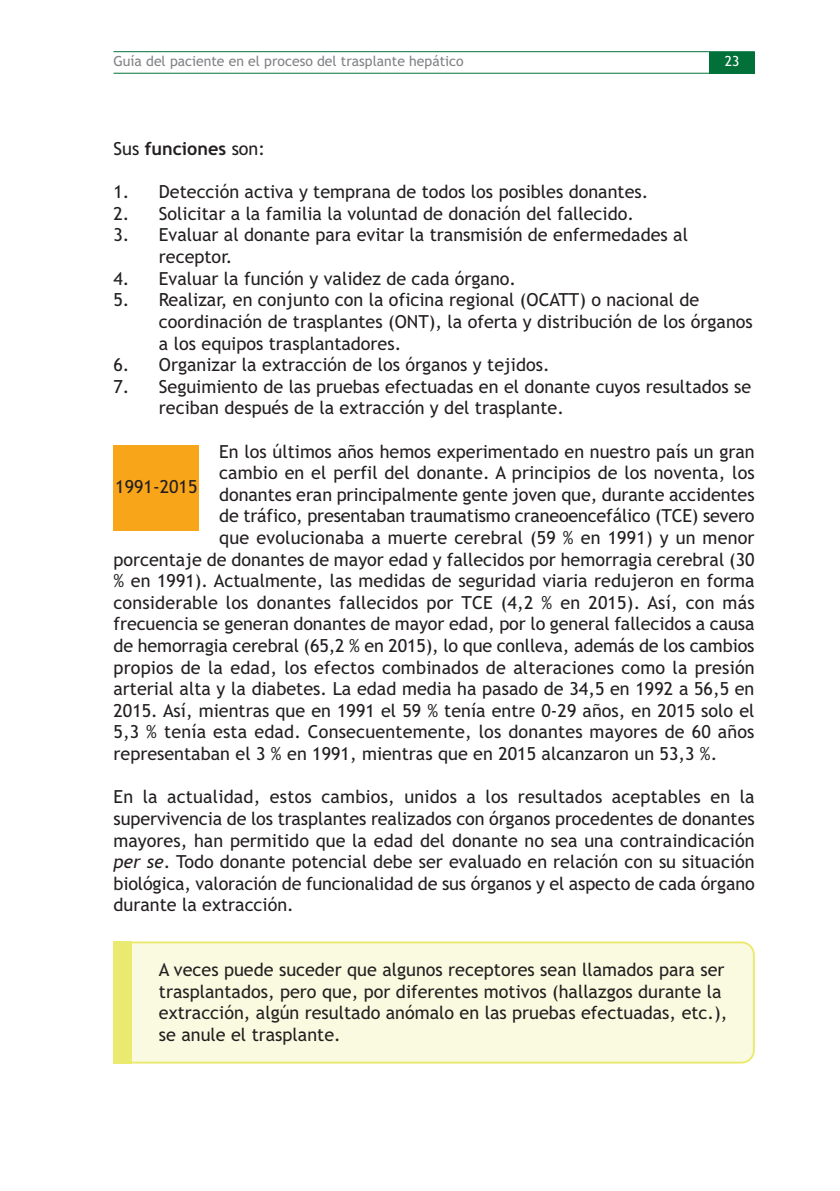
<style>
.page{position:relative;width:840px;height:1191px;background:#fff}
.page>*{position:absolute;margin:0;border:0;box-sizing:border-box;transform-origin:0 0}
.t1{font:18px/21.6px "Trebuchet MS";color:#231f20}
.t2{font:700 18px "Trebuchet MS";color:#231f20}
.t3{font:14px "Trebuchet MS";color:#808285}
.t4{font:14px "Trebuchet MS";color:#fff}
.s1{font-weight:400}
.s2{font-style:italic}
</style>
<div class="page">
<div style="left:132px;top:941px;width:622px;height:122px;background:#f9fae0"></div>
<div style="left:113px;top:941px;width:19px;height:122px;background:#ebea70"></div>
<hr style="left:113px;top:73px;width:641px;height:1px;background:#027139">
<hr style="left:113px;top:51px;width:641px;height:1px;background:#027139">
<div style="left:708px;top:52px;width:46px;height:21px;background:#027139"></div>
<div style="left:113px;top:445px;width:86px;height:86px;background:#f9a51a"></div>
<p class="t3" style="left:113px;top:56px;width:351px">Guía del paciente en el proceso del trasplante hepático</p>
<p class="t4" style="left:724px;top:56px;width:16px">23</p>
<p class="t2" style="left:113px;top:142px;width:153px"><span class="s1">Sus</span> funciones <span class="s1">son:</span></p>
<p class="t1" style="left:113px;top:183px;width:536px">1. Detección activa y temprana de todos los posibles donantes.</p>
<p class="t1" style="left:113px;top:204px;width:521px">2. Solicitar a la familia la voluntad de donación del fallecido.</p>
<p class="t1" style="left:159px;top:226px;width:530px;text-indent:-45px">3. Evaluar al donante para evitar la transmisión de enfermedades al receptor.</p>
<p class="t1" style="left:113px;top:269px;width:404px">4. Evaluar la función y validez de cada órgano.</p>
<p class="t1" style="left:159px;top:291px;width:595px;text-indent:-45px">5. Realizar, en conjunto con la oficina regional (OCATT) o nacional de coordinación de trasplantes (ONT), la oferta y distribución de los órganos a los equipos trasplantadores.</p>
<p class="t1" style="left:113px;top:355px;width:437px">6. Organizar la extracción de los órganos y tejidos.</p>
<p class="t1" style="left:159px;top:377px;width:593px;text-indent:-45px">7. Seguimiento de las pruebas efectuadas en el donante cuyos resultados se reciban después de la extracción y del trasplante.</p>
<p class="t1" style="left:219px;top:442px;width:536px">En los últimos años hemos experimentado en nuestro país un gran</p>
<p class="t1" style="left:219px;top:463px;width:536px">cambio en el perfil del donante. A principios de los noventa, los</p>
<p class="t1" style="left:219px;top:485px;width:536px">donantes eran principalmente gente joven que, durante accidentes</p>
<p class="t1" style="left:219px;top:507px;width:536px">de tráfico, presentaban traumatismo craneoencefálico (TCE) severo</p>
<p class="t1" style="left:219px;top:528px;width:536px">que evolucionaba a muerte cerebral (59 % en 1991) y un menor</p>
<p class="t1" style="left:113px;top:550px;width:642px">porcentaje de donantes de mayor edad y fallecidos por hemorragia cerebral (30</p>
<p class="t1" style="left:113px;top:571px;width:642px">% en 1991). Actualmente, las medidas de seguridad viaria redujeron en forma</p>
<p class="t1" style="left:113px;top:593px;width:642px">considerable los donantes fallecidos por TCE (4,2 % en 2015). Así, con más</p>
<p class="t1" style="left:113px;top:615px;width:642px">frecuencia se generan donantes de mayor edad, por lo general fallecidos a causa</p>
<p class="t1" style="left:113px;top:636px;width:642px">de hemorragia cerebral (65,2 % en 2015), lo que conlleva, además de los cambios</p>
<p class="t1" style="left:113px;top:658px;width:642px">propios de la edad, los efectos combinados de alteraciones como la presión</p>
<p class="t1" style="left:113px;top:679px;width:642px">arterial alta y la diabetes. La edad media ha pasado de 34,5 en 1992 a 56,5 en</p>
<p class="t1" style="left:113px;top:701px;width:642px">2015. Así, mientras que en 1991 el 59 % tenía entre 0-29 años, en 2015 solo el</p>
<p class="t1" style="left:113px;top:723px;width:642px">5,3 % tenía esta edad. Consecuentemente, los donantes mayores de 60 años</p>
<p class="t1" style="left:113px;top:744px;width:605px">representaban el 3 % en 1991, mientras que en 2015 alcanzaron un 53,3 %.</p>
<p class="t1" style="left:113px;top:787px;width:642px;text-align:justify">En la actualidad, estos cambios, unidos a los resultados aceptables en la supervivencia de los trasplantes realizados con órganos procedentes de donantes mayores, han permitido que la edad del donante no sea una contraindicación <span class="s2">per se</span>. Todo donante potencial debe ser evaluado en relación con su situación biológica, valoración de funcionalidad de sus órganos y el aspecto de cada órgano durante la extracción.</p>
<p class="t1" style="left:115px;top:477px;width:84px">1991-2015</p>
<p class="t1" style="left:159px;top:960px;width:569px">A veces puede suceder que algunos receptores sean llamados para ser trasplantados, pero que, por diferentes motivos (hallazgos durante la extracción, algún resultado anómalo en las pruebas efectuadas, etc.), se anule el trasplante.</p>
</div>
